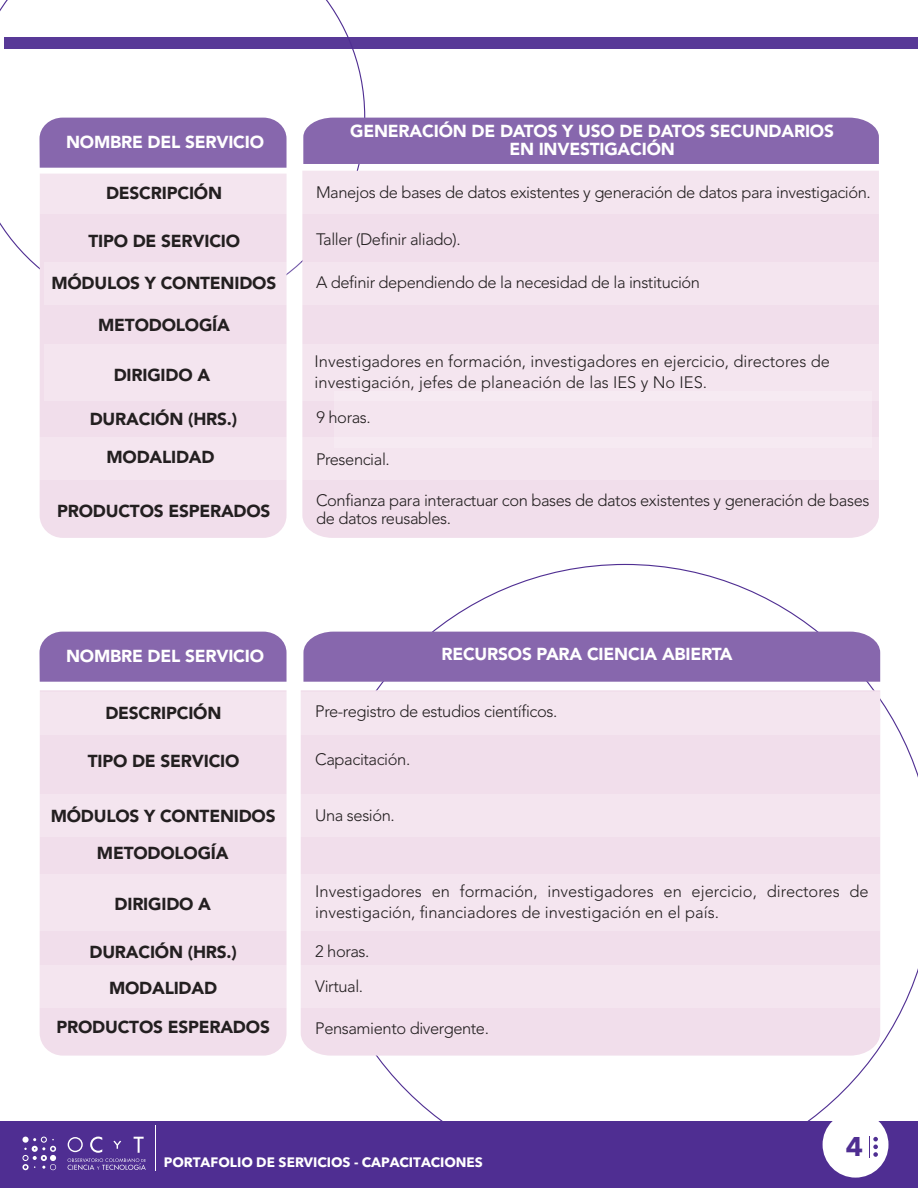
<style>
.page{position:relative;width:918px;height:1188px;background:#fff}
.page>*{position:absolute;margin:0;border:0;box-sizing:border-box;transform-origin:0 0}
.t1{font:700 26.85px "Avenir Next LT Pro";color:#4f2e92}
.t2{font:900 17.25px "Avenir LT Pro";letter-spacing:-.01em;color:#231f20}
.t3{font:900 17.25px/18px "Avenir LT Pro";letter-spacing:-.01em;color:#fff;text-align:center}
.t4{font:300 16.5px/18px "Avenir LT Pro";letter-spacing:-.025em;color:#231f20}
.t5{font:300 16.5px/21px "Avenir LT Pro";color:#231f20}
.t6{font:700 13.5px "Avenir Next LT Pro";letter-spacing:-.005em;color:#fff}
</style>
<div class="page">
<div style="left:5px;top:37px;width:913px;height:11px;background:#583997"></div>
<svg style="left:0;top:0;width:365px;height:270px"></svg>
<svg style="left:316px;top:564px;width:602px;height:558px"></svg>
<div style="left:302px;top:213px;width:577px;height:325px;background:#f1deeb"></div>
<div style="left:40px;top:118px;width:247px;height:50px;background:#8767ad"></div>
<div style="left:40px;top:213px;width:247px;height:325px;background:#f1deeb"></div>
<div style="left:44px;top:262px;width:842px;height:42px;background:#f4e5ef"></div>
<div style="left:38px;top:437px;width:842px;height:42px;background:#f4e5ef"></div>
<div style="left:44px;top:345px;width:842px;height:56px;background:#f4e5ef"></div>
<div style="left:38px;top:171px;width:841px;height:42px;background:#f4e5ef"></div>
<div style="left:303px;top:118px;width:576px;height:46px;background:#8767ad"></div>
<div style="left:334px;top:391px;width:538px;height:57px;background:#f4e5ef"></div>
<div style="left:40px;top:632px;width:247px;height:50px;background:#8767ad"></div>
<div style="left:303px;top:632px;width:577px;height:50px;background:#8767ad"></div>
<div style="left:40px;top:690px;width:247px;height:366px;background:#f1deeb"></div>
<div style="left:301px;top:690px;width:579px;height:366px;background:#f1deeb"></div>
<div style="left:38px;top:795px;width:842px;height:42px;background:#f4e5ef"></div>
<div style="left:38px;top:965px;width:842px;height:43px;background:#f4e5ef"></div>
<div style="left:38px;top:874px;width:842px;height:57px;background:#f4e5ef"></div>
<div style="left:38px;top:692px;width:842px;height:42px;background:#f4e5ef"></div>
<div style="left:0;top:1122px;width:918px;height:66px;background:#4f2e92"></div>
<hr style="left:155px;top:1125px;width:1px;height:45px;background:#fff">
<svg style="left:22px;top:1137px;width:34px;height:33px"></svg>
<svg style="left:68px;top:1137px;width:78px;height:33px"></svg>
<div style="left:823px;top:1112px;width:66px;height:66px;background:#fff;border-radius:50%"></div>
<svg style="left:869px;top:1137px;width:9px;height:21px"></svg>
<p class="t3" style="left:66px;top:133px;width:200px">NOMBRE DEL SERVICIO</p>
<p class="t2" style="left:106px;top:182px;width:118px">DESCRIPCIÓN</p>
<p class="t2" style="left:88px;top:231px;width:153px">TIPO DE SERVICIO</p>
<p class="t2" style="left:51px;top:273px;width:226px">MÓDULOS Y CONTENIDOS</p>
<p class="t2" style="left:98px;top:315px;width:133px">METODOLOGÍA</p>
<p class="t2" style="left:114px;top:364px;width:98px">DIRIGIDO A</p>
<p class="t2" style="left:90px;top:409px;width:149px">DURACIÓN (HRS.)</p>
<p class="t2" style="left:106px;top:446px;width:110px">MODALIDAD</p>
<p class="t2" style="left:57px;top:500px;width:215px">PRODUCTOS ESPERADOS</p>
<p class="t3" style="left:350px;top:122px;width:485px">GENERACIÓN DE DATOS Y USO DE DATOS SECUNDARIOS<br>EN INVESTIGACIÓN</p>
<p class="t4" style="left:316px;top:183px;width:556px">Manejos de bases de datos existentes y generación de datos para investigación.</p>
<p class="t4" style="left:316px;top:231px;width:146px">Taller (Definir aliado).</p>
<p class="t4" style="left:316px;top:274px;width:386px">A definir dependiendo de la necesidad de la institución</p>
<p class="t5" style="left:315px;top:351px;width:517px">Investigadores en formación, investigadores en ejercicio, directores de investigación, jefes de planeación de las IES y No IES.</p>
<p class="t4" style="left:317px;top:408px;width:56px">9 horas.</p>
<p class="t4" style="left:316px;top:451px;width:75px">Presencial.</p>
<p class="t4" style="left:316px;top:492px;width:555px">Confianza para interactuar con bases de datos existentes y generación de bases de datos reusables.</p>
<p class="t3" style="left:66px;top:647px;width:200px">NOMBRE DEL SERVICIO</p>
<p class="t3" style="left:441px;top:645px;width:293px">RECURSOS PARA CIENCIA ABIERTA</p>
<p class="t2" style="left:105px;top:703px;width:118px">DESCRIPCIÓN</p>
<p class="t4" style="left:315px;top:702px;width:244px">Pre-registro de estudios científicos.</p>
<p class="t2" style="left:88px;top:751px;width:153px">TIPO DE SERVICIO</p>
<p class="t4" style="left:315px;top:751px;width:96px">Capacitación.</p>
<p class="t2" style="left:51px;top:806px;width:226px">MÓDULOS Y CONTENIDOS</p>
<p class="t4" style="left:315px;top:806px;width:81px">Una sesión.</p>
<p class="t2" style="left:97px;top:842px;width:133px">METODOLOGÍA</p>
<p class="t2" style="left:115px;top:894px;width:98px">DIRIGIDO A</p>
<p class="t2" style="left:89px;top:942px;width:149px">DURACIÓN (HRS.)</p>
<p class="t5" style="left:315px;top:880px;width:555px">Investigadores en formación, investigadores en ejercicio, directores de investigación, financiadores de investigación en el país.</p>
<p class="t4" style="left:315px;top:942px;width:56px">2 horas.</p>
<p class="t2" style="left:109px;top:977px;width:110px">MODALIDAD</p>
<p class="t4" style="left:315px;top:977px;width:49px">Virtual.</p>
<p class="t2" style="left:56px;top:1017px;width:215px">PRODUCTOS ESPERADOS</p>
<p class="t4" style="left:315px;top:1020px;width:175px">Pensamiento divergente.</p>
<p class="t6" style="left:164px;top:1154px;width:321px">PORTAFOLIO DE SERVICIOS - CAPACITACIONES</p>
<h1 class="t1" style="left:846px;top:1130px;width:19px">4</h1>
</div>
